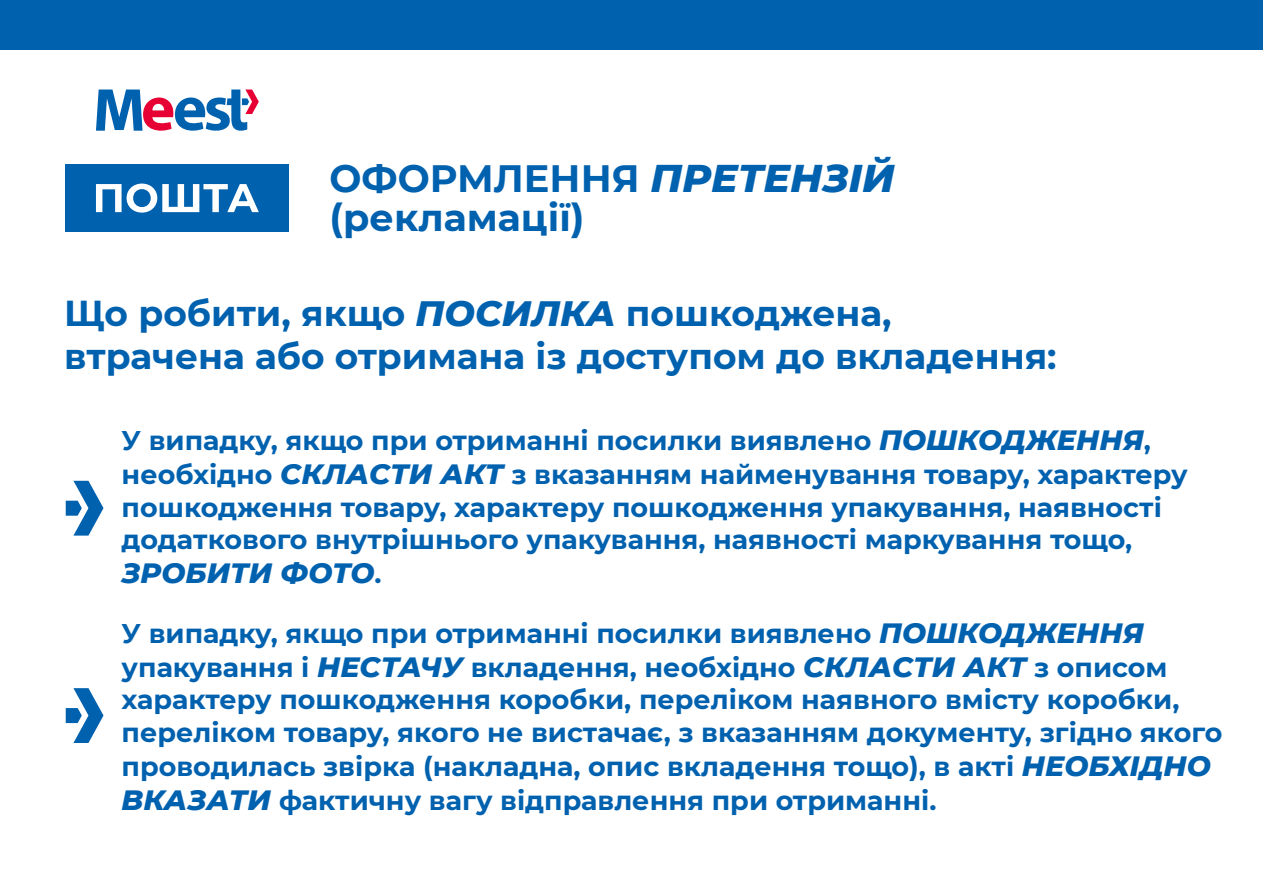
<style>
.page{position:relative;width:1263px;height:893px;background:#fff}
.page>*{position:absolute;margin:0;border:0;box-sizing:border-box;transform-origin:0 0}
.t1{font:700 38.1px/38.8px "Montserrat";color:#0061af}
.t2{font:700 36px/43.2px "Montserrat";color:#0061af}
.t3{font:italic 800 28.5px "Montserrat";color:#0061af}
.t4{font:700 27px/33.5px "Montserrat";color:#0061af}
.s1{font-weight:800;font-style:italic;font-size:39.45px}
.s2{font-weight:800;font-style:italic}
.s3{font-weight:800;font-style:italic;font-size:28.5px}
.s4{font-weight:700;font-style:normal;font-size:27px}
</style>
<div class="page">
<svg style="left:66px;top:481px;width:38px;height:55px"></svg>
<svg style="left:66px;top:688px;width:38px;height:55px"></svg>
<div style="left:0;top:0;width:1263px;height:50px;background:#0061af"></div>
<div style="left:65px;top:164px;width:224px;height:68px;background:#0061af"></div>
<svg style="left:96px;top:90px;width:163px;height:41px"></svg>
<svg style="left:96px;top:184px;width:163px;height:29px"></svg>
<h1 class="t1" style="left:330px;top:157px;width:566px">ОФОРМЛЕННЯ <span class="s1">ПРЕТЕНЗІЙ </span>(рекламації)</h1>
<h2 class="t2" style="left:64px;top:290px;width:994px">Що робити, якщо <span class="s2">ПОСИЛКА</span> пошкоджена, втрачена або отримана із доступом до вкладення:</h2>
<p class="t4" style="left:122px;top:423px;width:1067px;line-height:33px">У випадку, якщо при отриманні посилки виявлено <span class="s3">ПОШКОДЖЕННЯ</span>, необхідно <span class="s3">СКЛАСТИ АКТ</span> з вказанням найменування товару, характеру пошкодження товару, характеру пошкодження упакування, наявності додаткового внутрішнього упакування, наявності маркування тощо,</p>
<p class="t3" style="left:122px;top:552px;width:262px">ЗРОБИТИ ФОТО<span class="s4">.</span></p>
<p class="t4" style="left:122px;top:615px;width:1102px">У випадку, якщо при отриманні посилки виявлено <span class="s3">ПОШКОДЖЕННЯ </span>упакування і <span class="s3">НЕСТАЧУ</span> вкладення, необхідно <span class="s3">СКЛАСТИ АКТ</span> з описом характеру пошкодження коробки, переліком наявного вмісту коробки, переліком товару, якого не вистачає, з вказанням документу, згідно якого проводилась звірка (накладна, опис вкладення тощо), в акті <span class="s3">НЕОБХІДНО ВКАЗАТИ</span> фактичну вагу відправлення при отриманні.</p>
</div>
